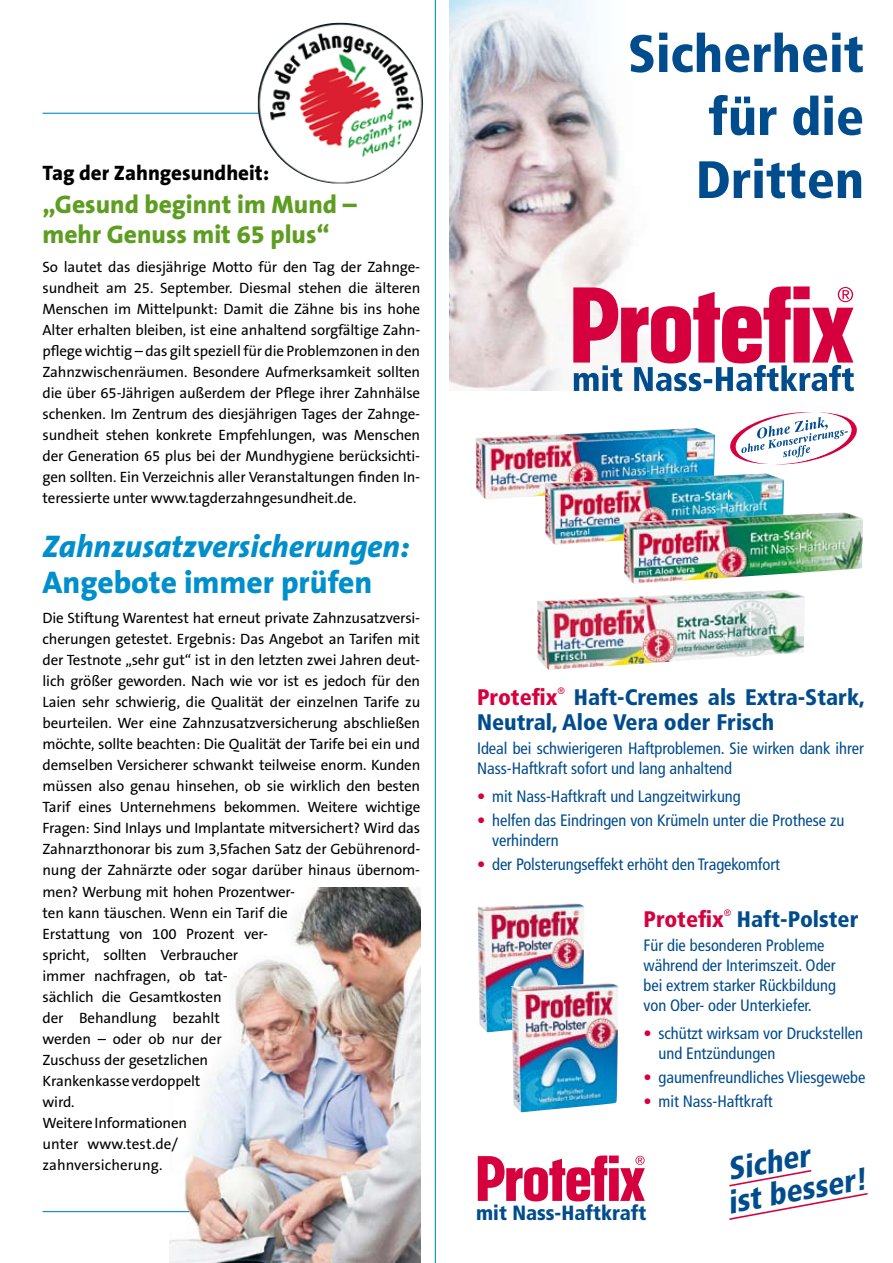
<style>
.page{position:relative;width:893px;height:1263px;background:#fff}
.page>*{position:absolute;margin:0;border:0;box-sizing:border-box;transform-origin:0 0}
.t1{font:900 condensed 52.5px/63px "Frutiger";color:#004c8d;text-align:justify}
.t2{font:italic 800 31.5px "The Sans B8";color:#008fcb}
.t3{font:800 31.5px "The Sans B8";color:#008fcb}
.t4{font:italic 900 condensed 31.35px/32.7px "Frutiger";color:#004c8d}
.t5{font:800 25.5px/30px "The Sans B8";color:#5d9e21}
.t6{font:900 condensed 22.5px/25.5px "Frutiger";color:#004c8d}
.t7{font:900 condensed 22.5px "Frutiger";color:#d6003e}
.t8{font:800 21px "The Sans B8";color:#000}
.t9{font:900 condensed 20.55px "Frutiger";color:#004c8d}
.t10{font:condensed 16.5px/19.8px "Frutiger";letter-spacing:-.005em;color:#004c8d}
.t11{font:15px/21px "The Sans B5 Plain";letter-spacing:-.01em;color:#000;text-align:justify}
.t12{font:condensed 9.45px "Frutiger";color:#d6003e}
.s1{color:#d6003e}
</style>
<div class="page">
<hr style="left:43px;top:113px;width:807px;height:1px;background:#008fcb">
<img style="left:169px;top:888px;width:251px;height:375px">
<svg style="left:404px;top:92px;width:46px;height:35px"></svg>
<div style="left:450px;top:0;width:443px;height:1263px;background:#fff"></div>
<img style="left:450px;top:0;width:180px;height:391px">
<img style="left:477px;top:903px;width:107px;height:129px">
<img style="left:511px;top:982px;width:107px;height:130px">
<svg style="left:573px;top:286px;width:281px;height:105px"></svg>
<svg style="left:478px;top:1155px;width:167px;height:46px"></svg>
<svg style="left:729px;top:1170px;width:139px;height:50px"></svg>
<svg style="left:730px;top:412px;width:127px;height:53px"></svg>
<img style="left:476px;top:428px;width:239px;height:71px">
<img style="left:545px;top:473px;width:239px;height:72px">
<img style="left:624px;top:512px;width:239px;height:72px">
<img style="left:537px;top:596px;width:107px;height:74px">
<img style="left:644px;top:591px;width:107px;height:72px">
<img style="left:751px;top:590px;width:54px;height:66px">
<hr style="left:435px;top:0;width:1px;height:1263px;background:#008fcb">
<hr style="left:43px;top:1211px;width:146px;height:1px;background:#008fcb">
<img style="left:270px;top:23px;width:65px;height:38px">
<h3 class="t8" style="left:43px;top:162px;width:228px">Tag der Zahngesundheit:</h3>
<h3 class="t5" style="left:43px;top:190px;width:316px">„Gesund beginnt im Mund – mehr Genuss mit 65 plus“</h3>
<p class="t11" style="left:43px;top:256px;width:379px">So lautet das diesjährige Motto für den Tag der Zahnge&shy;sundheit am 25. September. Diesmal stehen die älteren Menschen im Mittelpunkt: Damit die Zähne bis ins hohe Alter erhalten bleiben, ist eine anhaltend sorgfältige Zahn&shy;pflege wichtig – das gilt speziell für die Problemzonen in den Zahnzwischenräumen. Besondere Aufmerksamkeit sollten die über 65-Jährigen außerdem der Pflege ihrer Zahnhälse schenken. Im Zentrum des diesjährigen Tages der Zahnge&shy;sundheit stehen konkrete Empfehlungen, was Menschen der Generation 65 plus bei der Mundhygiene berücksichti&shy;gen sollten. Ein Verzeichnis aller Veranstaltungen finden In&shy;teressierte unter www.tagderzahngesundheit.de.</p>
<h2 class="t2" style="left:43px;top:529px;width:369px">Zahnzusatzversicherungen:</h2>
<h2 class="t3" style="left:43px;top:565px;width:331px">Angebote immer prüfen</h2>
<p class="t11" style="left:43px;top:608px;width:379px;text-align:left">Die Stiftung Warentest hat erneut private Zahnzusatzversi&shy;cherungen getestet. Ergebnis: Das Angebot an Tarifen mit der Testnote „sehr gut“ ist in den letzten zwei Jahren deut&shy;lich größer geworden. Nach wie vor ist es jedoch für den Laien sehr schwierig, die Qualität der einzelnen Tarife zu beurteilen. Wer eine Zahnzusatzversicherung abschließen möchte, sollte beachten: Die Qualität der Tarife bei ein und demselben Versicherer schwankt teilweise enorm. Kunden müssen also genau hinsehen, ob sie wirklich den besten Tarif eines Unternehmens bekommen. Weitere wichtige Fragen: Sind Inlays und Implantate mitversichert? Wird das Zahnarzthonorar bis zum 3,5fachen Satz der Gebührenord&shy;nung der Zahnärzte oder sogar darüber hinaus übernom&shy;men? Werbung mit hohen Prozentwer-<br>ten kann täuschen. Wenn ein Tarif die<br>Erstattung von 100 Prozent ver-<br>spricht, sollten Verbraucher<br>immer nachfragen, ob tat-<br>sächlich die Gesamtkosten<br>der Behandlung bezahlt<br>werden – oder ob nur der<br>Zuschuss der gesetzlichen<br>Krankenkasse verdoppelt<br>wird.<br>Weitere Informationen<br>unter www.test.de/<br>zahnversicherung.</p>
<h1 class="t1" style="left:696px;top:22px;width:170px;text-indent:-68px">Sicherheit für die Dritten</h1>
<h3 class="t7" style="left:477px;top:683px;width:82px">Protefix</h3>
<p class="t12" style="left:558px;top:685px;width:9px">®</p>
<h3 class="t6" style="left:477px;top:684px;width:389px;text-indent:97px">Haft-Cremes als Extra-Stark,<br>Neutral, Aloe Vera oder Frisch</h3>
<p class="t10" style="left:477px;top:739px;width:388px">Ideal bei schwierigeren Haftproblemen. Sie wirken dank ihrer<br>Nass-Haftkraft sofort und lang anhaltend</p>
<p class="t10" style="left:477px;top:787px;width:265px"><span class="s1">•</span> mit Nass-Haftkraft und Langzeitwirkung</p>
<p class="t10" style="left:492px;top:811px;width:354px;text-indent:-15px"><span class="s1">•</span> helfen das Eindringen von Krümeln unter die Prothese zu verhindern</p>
<p class="t10" style="left:477px;top:855px;width:304px"><span class="s1">•</span> der Polsterungseffekt erhöht den Tragekomfort</p>
<h3 class="t7" style="left:643px;top:906px;width:82px">Protefix</h3>
<p class="t12" style="left:724px;top:907px;width:9px">®</p>
<h3 class="t6" style="left:737px;top:907px;width:123px">Haft-Polster</h3>
<p class="t10" style="left:643px;top:936px;width:194px">Für die besonderen Probleme während der Interimszeit. Oder bei extrem starker Rückbildung von Ober- oder Unterkiefer.</p>
<p class="t10" style="left:658px;top:1024px;width:206px;text-indent:-15px"><span class="s1">•</span> schützt wirksam vor Druckstellen und Entzündungen</p>
<p class="t10" style="left:643px;top:1067px;width:223px"><span class="s1">•</span> gaumenfreundliches Vliesgewebe</p>
<p class="t10" style="left:643px;top:1091px;width:131px"><span class="s1">•</span> mit Nass-Haftkraft</p>
<h3 class="t9" style="left:476px;top:1200px;width:172px">mit Nass-Haftkraft</h3>
<h3 class="t4" style="left:719px;top:1154px;width:142px;rotate:-10deg">Sicher<br>ist besser!</h3>
</div>
